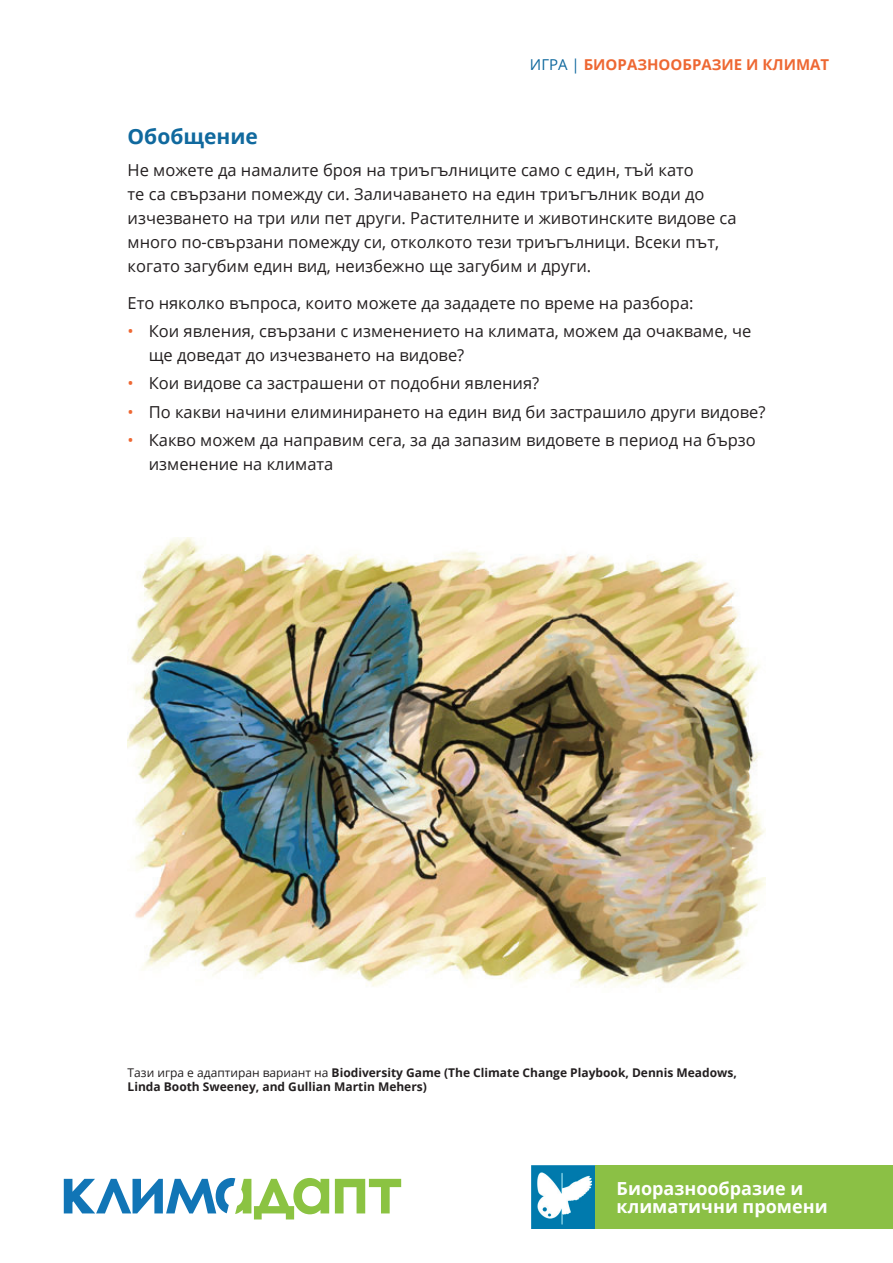
<style>
.page{position:relative;width:893px;height:1263px;background:#fff}
.page>*{position:absolute;margin:0;border:0;box-sizing:border-box;transform-origin:0 0}
.t1{font:700 21px "Open Sans";color:#10699e}
.t2{font:700 18px/18px "Open Sans";color:#fff}
.t3{font:16.5px/24px "Open Sans";color:#231f20}
.t4{font:700 15px "Open Sans";color:#ee6833}
.t5{font:700 12px/14.4px "Open Sans";color:#231f20}
.s1{font-weight:400;color:#10699e}
.s2{color:#ee6833}
.s3{font-weight:400}
</style>
<div class="page">
<img style="left:531px;top:1165px;width:64px;height:64px">
<div style="left:595px;top:1165px;width:298px;height:64px;background:#8bc045"></div>
<svg style="left:335px;top:1179px;width:66px;height:34px"></svg>
<svg style="left:64px;top:1178px;width:265px;height:41px"></svg>
<img style="left:128px;top:538px;width:637px;height:449px">
<p class="t4" style="left:530px;top:53px;width:301px"><span class="s1">ИГРА |</span> БИОРАЗНООБРАЗИЕ И КЛИМАТ</p>
<p class="t1" style="left:128px;top:121px;width:132px">Обобщение</p>
<p class="t3" style="left:128px;top:158px;width:610px">Не можете да намалите броя на триъгълниците само с един, тъй като<br>те са свързани помежду си. Заличаването на един триъгълник води до изчезването на три или пет други. Растителните и животинските видове са много по-свързани помежду си, отколкото тези триъгълници. Всеки път, когато загубим един вид, неизбежно ще загубим и други.</p>
<p class="t3" style="left:128px;top:291px;width:567px">Ето няколко въпроса, които можете да зададете по време на разбора:</p>
<p class="t3" style="left:149px;top:319px;width:604px;text-indent:-21px"><span class="s2">•</span> Кои явления, свързани с изменението на климата, можем да очакваме, че ще доведат до изчезването на видове?</p>
<p class="t3" style="left:128px;top:371px;width:413px"><span class="s2">•</span> Кои видове са застрашени от подобни явления?</p>
<p class="t3" style="left:128px;top:399px;width:639px"><span class="s2">•</span> По какви начини елиминирането на един вид би застрашило други видове?</p>
<p class="t3" style="left:149px;top:428px;width:609px;text-indent:-21px"><span class="s2">•</span> Какво можем да направим сега, за да запазим видовете в период на бързо изменение на климата</p>
<p class="t5" style="left:128px;top:1065px;width:611px"><span class="s3">Тази игра е адаптиран вариант на</span> Biodiversity Game (The Climate Change Playbook, Dennis Meadows,<br>Linda Booth Sweeney, and Gullian Martin Mehers)</p>
<p class="t2" style="left:617px;top:1179px;width:213px">Биоразнообразие и климатични промени</p>
</div>
